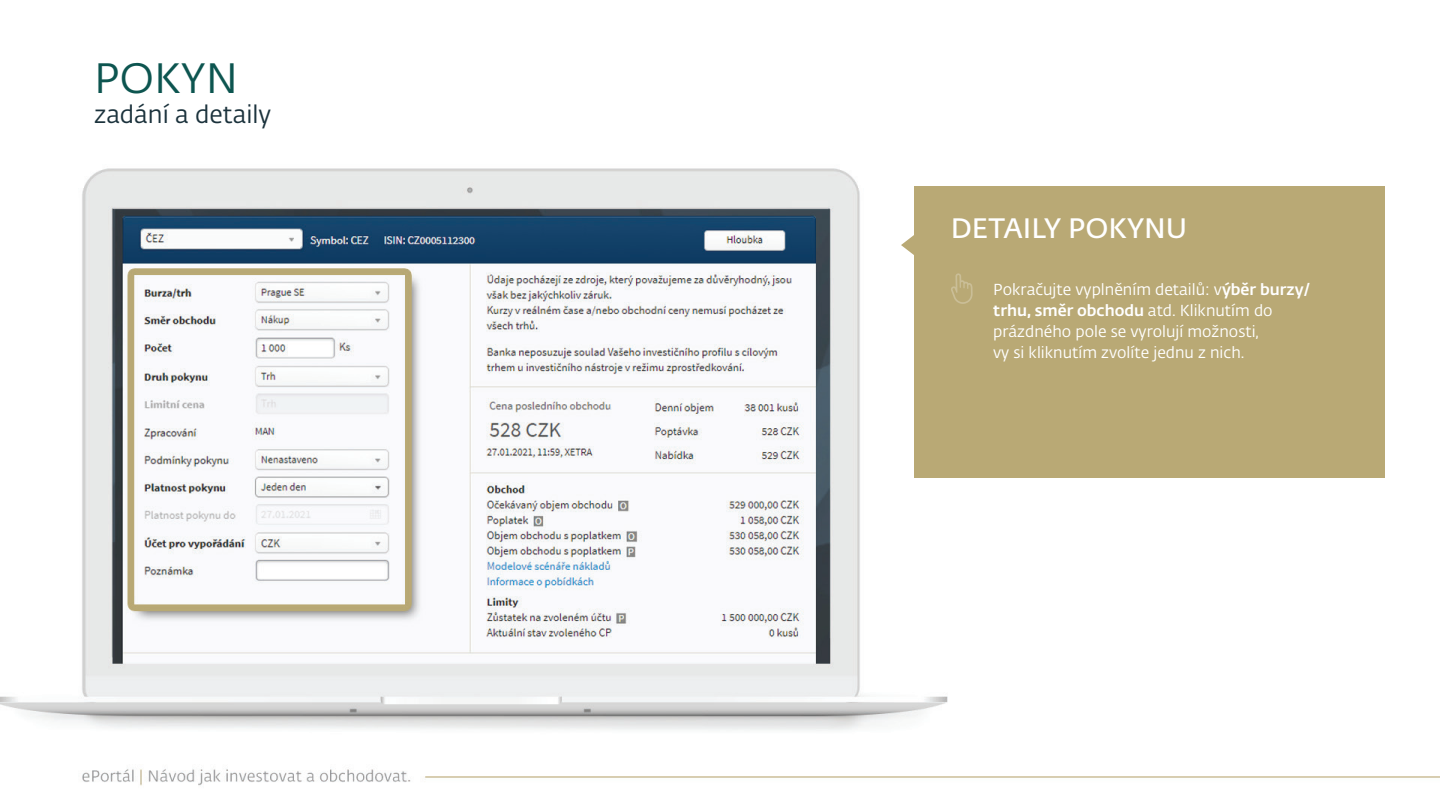
<style>
.page{position:relative;width:1440px;height:810px;background:#fff}
.page>*{position:absolute;margin:0;border:0;box-sizing:border-box;transform-origin:0 0}
.t1{font:42px "Fedra Sans Alt Std";color:#0d5550}
.t2{font:600 27.83px "Fedra Sans Alt Std";color:#fff}
.t3{font:24.6px "Fedra Sans Alt Std";color:#1b323c}
.t4{font:15.75px/21px "Fedra Sans Alt Std";color:#fff}
.s1{font-weight:500}
</style>
<div class="page">
<img style="left:0;top:168px;width:1440px;height:618px">
<div style="left:915px;top:187px;width:470px;height:291px;background:#b9a975"></div>
<svg style="left:901px;top:232px;width:14px;height:26px"></svg>
<svg style="left:951px;top:273px;width:22px;height:31px"></svg>
<h1 class="t1" style="left:94px;top:53px;width:146px">POKYN</h1>
<h3 class="t3" style="left:94px;top:99px;width:179px">zadání a detaily</h3>
<h2 class="t2" style="left:951px;top:212px;width:238px">DETAILY POKYNU</h2>
<p class="t4" style="left:993px;top:279px;width:319px">Pokračujte vyplněním detailů: v<span class="s1">ýběr burzy/ trhu, směr obchodu</span> atd. Kliknutím do prázdného pole se vyrolují možnosti,<br>vy si kliknutím zvolíte jednu z nich.</p>
</div>
